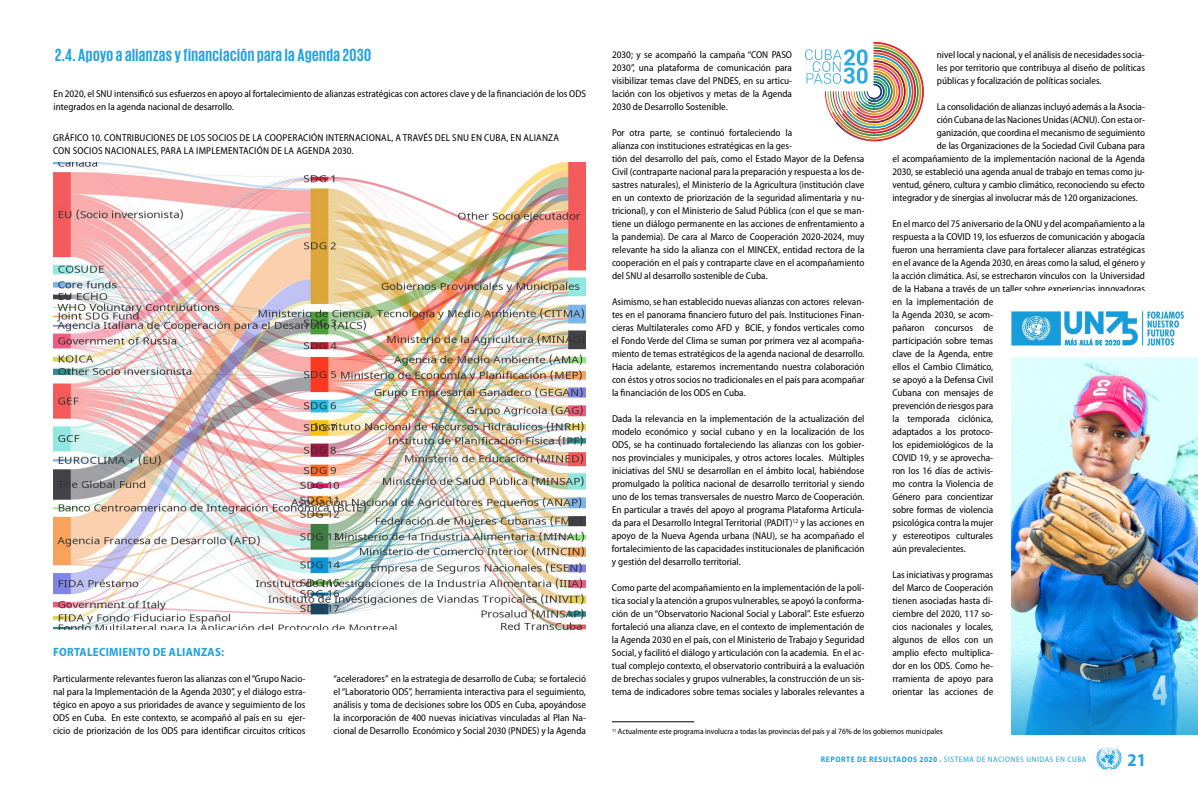
<style>
.page{position:relative;width:1198px;height:792px;background:#fff}
.page>*{position:absolute;margin:0;border:0;box-sizing:border-box;transform-origin:0 0}
.t1{font:700 18px "Giorgio Sans";letter-spacing:.03em;color:#23a3dd}
.t2{font:700 semi-condensed 18px "Myriad Pro";color:#23a3dd}
.t3{font:700 semi-condensed 12px "Myriad Pro";letter-spacing:.02em;color:#23a3dd}
.t4{font:semi-condensed 10px/13px "Myriad Pro";letter-spacing:-.005em;color:#000;text-align:justify}
.t5{font:semi-condensed 10px/13px "Myriad Pro";letter-spacing:.02em;color:#000}
.t6{font:semi-condensed 8px "Myriad Pro";color:#000}
.t7{font:semi-condensed 8px "Myriad Pro";letter-spacing:.07em;color:#23a3dd}
.s1{font-weight:700}
</style>
<div class="page">
<img style="left:53px;top:162px;width:533px;height:468px">
<img style="left:805px;top:42px;width:119px;height:99px">
<hr style="left:612px;top:722px;width:82px;height:1px;background:#000">
<img style="left:1011px;top:357px;width:187px;height:378px">
<img style="left:1011px;top:311px;width:174px;height:35px">
<svg style="left:1096px;top:748px;width:26px;height:22px"></svg>
<h1 class="t1" style="left:55px;top:46px;width:317px">2.4. Apoyo a alianzas y financiación para la Agenda 2030</h1>
<p class="t4" style="left:54px;top:87px;width:534px">En 2020, el SNU intensificó sus esfuerzos en apoyo al fortalecimiento de alianzas estratégicas con actores clave y de la financiación de los ODS integrados en la agenda nacional de desarrollo.</p>
<p class="t5" style="left:53px;top:131px;width:507px">GRÁFICO 10. CONTRIBUCIONES DE LOS SOCIOS DE LA COOPERACIÓN INTERNACIONAL, A TRAVÉS DEL SNU EN CUBA, EN ALIANZA<br>CON SOCIOS NACIONALES, PARA LA IMPLEMENTACIÓN DE LA AGENDA 2030.</p>
<p class="t3" style="left:53px;top:644px;width:173px">FORTALECIMIENTO DE ALIANZAS:</p>
<p class="t4" style="left:53px;top:672px;width:254px">Particularmente relevantes fueron las alianzas con el “Grupo Nacio&shy;nal para la Implementación de la Agenda 2030”, y el diálogo estra&shy;tégico en apoyo a sus prioridades de avance y seguimiento de los ODS en Cuba. En este contexto, se acompañó al país en su ejer&shy;cicio de priorización de los ODS para identificar circuitos críticos</p>
<p class="t4" style="left:334px;top:672px;width:254px">“aceleradores” en la estrategia de desarrollo de Cuba; se fortaleció el “Laboratorio ODS”, herramienta interactiva para el seguimiento, análisis y toma de decisiones sobre los ODS en Cuba, apoyándose la incorporación de 400 nuevas iniciativas vinculadas al Plan Na&shy;cional de Desarrollo Económico y Social 2030 (PNDES) y la Agenda</p>
<p class="t4" style="left:612px;top:48px;width:182px">2030; y se acompañó la campaña “CON PASO 2030”, una plataforma de comunicación para visibilizar temas clave del PNDES, en su articu&shy;lación con los objetivos y metas de la Agenda 2030 de Desarrollo Sostenible.</p>
<p class="t4" style="left:612px;top:126px;width:254px;text-align:left">Por otra parte, se continuó fortaleciendo la<br>alianza con instituciones estratégicas en la ges-<br>tión del desarrollo del país, como el Estado Mayor de la Defensa Civil (contraparte nacional para la preparación y respuesta a los de&shy;sastres naturales), el Ministerio de la Agricultura (institución clave en un contexto de priorización de la seguridad alimentaria y nu&shy;tricional), y con el Ministerio de Salud Pública (con el que se man&shy;tiene un diálogo permanente en las acciones de enfrentamiento a la pandemia). De cara al Marco de Cooperación 2020-2024, muy relevante ha sido la alianza con el MINCEX, entidad rectora de la cooperación en el país y contraparte clave en el acompañamiento del SNU al desarrollo sostenible de Cuba.</p>
<p class="t4" style="left:612px;top:295px;width:254px">Asimismo, se han establecido nuevas alianzas con actores relevan&shy;tes en el panorama financiero futuro del país. Instituciones Finan&shy;cieras Multilaterales como AFD y BCIE, y fondos verticales como el Fondo Verde del Clima se suman por primera vez al acompaña&shy;miento de temas estratégicos de la agenda nacional de desarrollo.<br>Hacia adelante, estaremos incrementando nuestra colaboración con éstos y otros socios no tradicionales en el país para acompañar la financiación de los ODS en Cuba.</p>
<p class="t4" style="left:612px;top:412px;width:254px">Dada la relevancia en la implementación de la actualización del modelo económico y social cubano y en la localización de los ODS, se ha continuado fortaleciendo las alianzas con los gobier&shy;nos provinciales y municipales, y otros actores locales. Múltiples iniciativas del SNU se desarrollan en el ámbito local, habiéndose promulgado la política nacional de desarrollo territorial y siendo uno de los temas transversales de nuestro Marco de Cooperación.<br>En particular a través del apoyo al programa Plataforma Articula&shy;da para el Desarrollo Integral Territorial (PADIT)<sup>12</sup> y las acciones en apoyo de la Nueva Agenda urbana (NAU), se ha acompañado el fortalecimiento de las capacidades institucionales de planificación y gestión del desarrollo territorial.</p>
<p class="t4" style="left:612px;top:581px;width:254px">Como parte del acompañamiento en la implementación de la polí&shy;tica social y la atención a grupos vulnerables, se apoyó la conforma&shy;ción de un “Observatorio Nacional Social y Laboral”. Este esfuerzo fortaleció una alianza clave, en el contexto de implementación de la Agenda 2030 en el país, con el Ministerio de Trabajo y Seguridad Social, y facilitó el diálogo y articulación con la academia. En el ac&shy;tual complejo contexto, el observatorio contribuirá a la evaluación de brechas sociales y grupos vulnerables, la construcción de un sis&shy;tema de indicadores sobre temas sociales y laborales relevantes a</p>
<p class="t4" style="left:937px;top:48px;width:210px">nivel local y nacional, y el análisis de necesidades socia&shy;les por territorio que contribuya al diseño de políticas públicas y focalización de políticas sociales.</p>
<p class="t4" style="left:937px;top:100px;width:210px">La consolidación de alianzas incluyó además a la Asocia-</p>
<p class="t4" style="left:937px;top:113px;width:210px">ción Cubana de las Naciones Unidas (ACNU). Con esta or-</p>
<p class="t4" style="left:937px;top:126px;width:210px">ganización, que coordina el mecanismo de seguimiento</p>
<p class="t4" style="left:937px;top:139px;width:210px">de las Organizaciones de la Sociedad Civil Cubana para</p>
<p class="t4" style="left:892px;top:152px;width:254px">el acompañamiento de la implementación nacional de la Agenda</p>
<p class="t4" style="left:892px;top:165px;width:254px">2030, se estableció una agenda anual de trabajo en temas como ju-</p>
<p class="t4" style="left:892px;top:178px;width:254px">ventud, género, cultura y cambio climático, reconociendo su efecto</p>
<p class="t4" style="left:892px;top:191px;width:247px">integrador y de sinergias al involucrar más de 120 organizaciones.</p>
<p class="t4" style="left:892px;top:217px;width:254px;text-align:left">En el marco del 75 aniversario de la ONU y del acompañamiento a la respuesta a la COVID 19, los esfuerzos de comunicación y abogacía fueron una herramienta clave para fortalecer alianzas estratégicas en el avance de la Agenda 2030, en áreas como la salud, el género y la acción climática. Así, se estrecharon vínculos con la Universidad de la Habana a través de un taller sobre experiencias innovadoras en la implementación de<br>la Agenda 2030, se acom-<br>pañaron concursos de<br>participación sobre temas<br>clave de la Agenda, entre<br>ellos el Cambio Climático,<br>se apoyó a la Defensa Civil<br>Cubana con mensajes de<br>prevención de riesgos para<br>la temporada ciclónica,<br>adaptados a los protoco-<br>los epidemiológicos de la<br>COVID 19, y se aprovecha-<br>ron los 16 días de activis-<br>mo contra la Violencia de<br>Género para concientizar<br>sobre formas de violencia<br>psicológica contra la mujer<br>y estereotipos culturales<br>aún prevalecientes.</p>
<p class="t4" style="left:892px;top:568px;width:102px">Las iniciativas y programas del Marco de Cooperación tienen asociadas hasta di&shy;ciembre del 2020, 117 so&shy;cios nacionales y locales, algunos de ellos con un amplio efecto multiplica&shy;dor en los ODS. Como he&shy;rramienta de apoyo para orientar las acciones de</p>
<p class="t6" style="left:612px;top:727px;width:332px"><sup>11</sup> Actualmente este programa involucra a todas las provincias del país y al 76% de los gobiernos municipales</p>
<p class="t7" style="left:821px;top:754px;width:267px"><span class="s1">REPORTE DE RESULTADOS 2020 .</span> SISTEMA DE NACIONES UNIDAS EN CUBA</p>
<h1 class="t2" style="left:1128px;top:748px;width:20px">21</h1>
</div>
